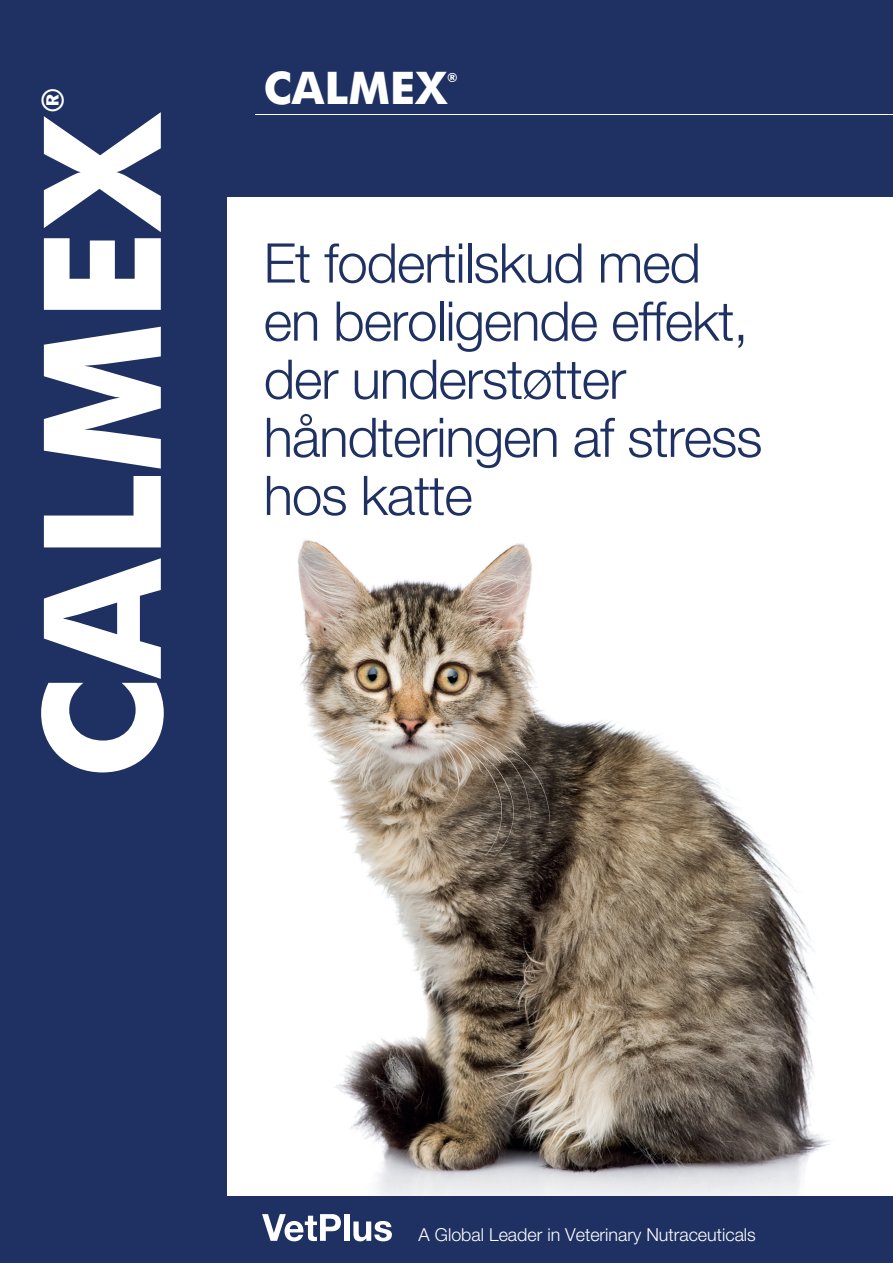
<style>
.page{position:relative;width:893px;height:1263px;background:#fff}
.page>*{position:absolute;margin:0;border:0;box-sizing:border-box;transform-origin:0 0}
.t1{font:700 163.5px "Futura BT";color:#fff}
.t2{font:300 54.75px/58.1px "Helvetica Neue";letter-spacing:-.02em;color:#1f3162}
.t3{font:700 45px "Futura BT";color:#fff}
.t4{font:700 30.6px "Futura BT";color:#fff}
.t5{font:300 17.85px "Helvetica Neue CELT";color:#fff}
.t6{font:700 12.6px "Futura BT";color:#fff}
</style>
<div class="page">
<img style="left:226px;top:463px;width:606px;height:733px">
<div style="left:0;top:0;width:893px;height:197px;background:#1f3162"></div>
<div style="left:0;top:128px;width:226px;height:1135px;background:#1f3162"></div>
<div style="left:113px;top:1196px;width:780px;height:67px;background:#1f3162"></div>
<hr style="left:255px;top:114px;width:638px;height:1px;background:#fff">
<svg style="left:262px;top:1214px;width:79px;height:27px"></svg>
<div style="left:344px;top:1214px;width:5px;height:27px;background:#fff"></div>
<svg style="left:353px;top:1221px;width:39px;height:20px"></svg>
<p class="t4" style="left:34px;top:113px;width:27px;rotate:-90deg">®</p>
<h1 class="t1" style="left:3px;top:780px;width:671px;rotate:-90deg">CALMEX</h1>
<p class="t3" style="left:264px;top:61px;width:185px">CALMEX</p>
<p class="t6" style="left:447px;top:69px;width:12px">®</p>
<p class="t2" style="left:264px;top:230px;width:500px">Et fodertilskud med en beroligende effekt, der understøtter håndteringen af stress hos katte</p>
<p class="t5" style="left:419px;top:1223px;width:339px">A Global Leader in Veterinary Nutraceuticals</p>
</div>
